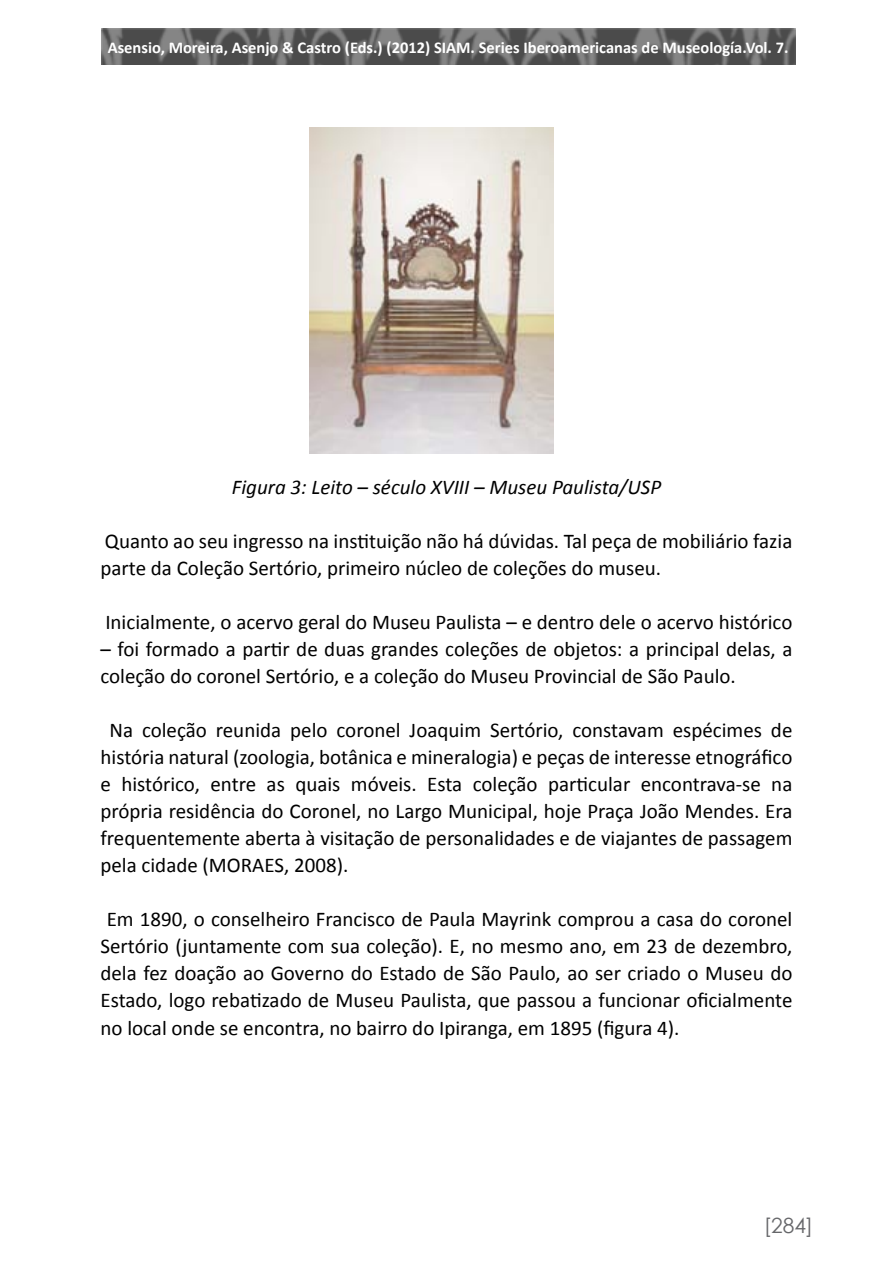
<style>
.page{position:relative;width:893px;height:1263px;background:#fff}
.page>*{position:absolute;margin:0;border:0;box-sizing:border-box;transform-origin:0 0}
.t1{font:21px/27px "Calibri";color:#000}
.t2{font:italic 21px "Calibri";color:#000}
.t3{font:21px "Century Gothic";color:#66676a}
.t4{font:700 16.5px "Calibri";color:#fff}
</style>
<div class="page">
<img style="left:102px;top:28px;width:693px;height:37px">
<img style="left:310px;top:128px;width:244px;height:325px">
<p class="t4" style="left:108px;top:37px;width:682px">Asensio, Moreira, Asenjo &amp; Castro (Eds.) (2012) SIAM. Series Iberoamericanas de Museología.Vol. 7.</p>
<p class="t2" style="left:232px;top:473px;width:431px">Figura 3: Leito – século XVIII – Museu Paulista/USP</p>
<p class="t1" style="left:101px;top:528px;width:693px">Quanto ao seu ingresso na instituição não há dúvidas. Tal peça de mobiliário fazia parte da Coleção Sertório, primeiro núcleo de coleções do museu.</p>
<p class="t1" style="left:105px;top:609px;width:688px">Inicialmente, o acervo geral do Museu Paulista – e dentro dele o acervo histórico</p>
<p class="t1" style="left:101px;top:636px;width:693px">– foi formado a partir de duas grandes coleções de objetos: a principal delas, a coleção do coronel Sertório, e a coleção do Museu Provincial de São Paulo.</p>
<p class="t1" style="left:101px;top:717px;width:693px;text-align:justify;text-indent:9px">Na coleção reunida pelo coronel Joaquim Sertório, constavam espécimes de história natural (zoologia, botânica e mineralogia) e peças de interesse etnográfico e histórico, entre as quais móveis. Esta coleção particular encontrava-se na própria residência do Coronel, no Largo Municipal, hoje Praça João Mendes. Era frequentemente aberta à visitação de personalidades e de viajantes de passagem pela cidade (MORAES, 2008).</p>
<p class="t1" style="left:101px;top:906px;width:693px;text-align:justify">Em 1890, o conselheiro Francisco de Paula Mayrink comprou a casa do coronel Sertório (juntamente com sua coleção). E, no mesmo ano, em 23 de dezembro, dela fez doação ao Governo do Estado de São Paulo, ao ser criado o Museu do Estado, logo rebatizado de Museu Paulista, que passou a funcionar oficialmente no local onde se encontra, no bairro do Ipiranga, em 1895 (figura 4).</p>
<p class="t3" style="left:764px;top:1211px;width:51px">[284]</p>
</div>
